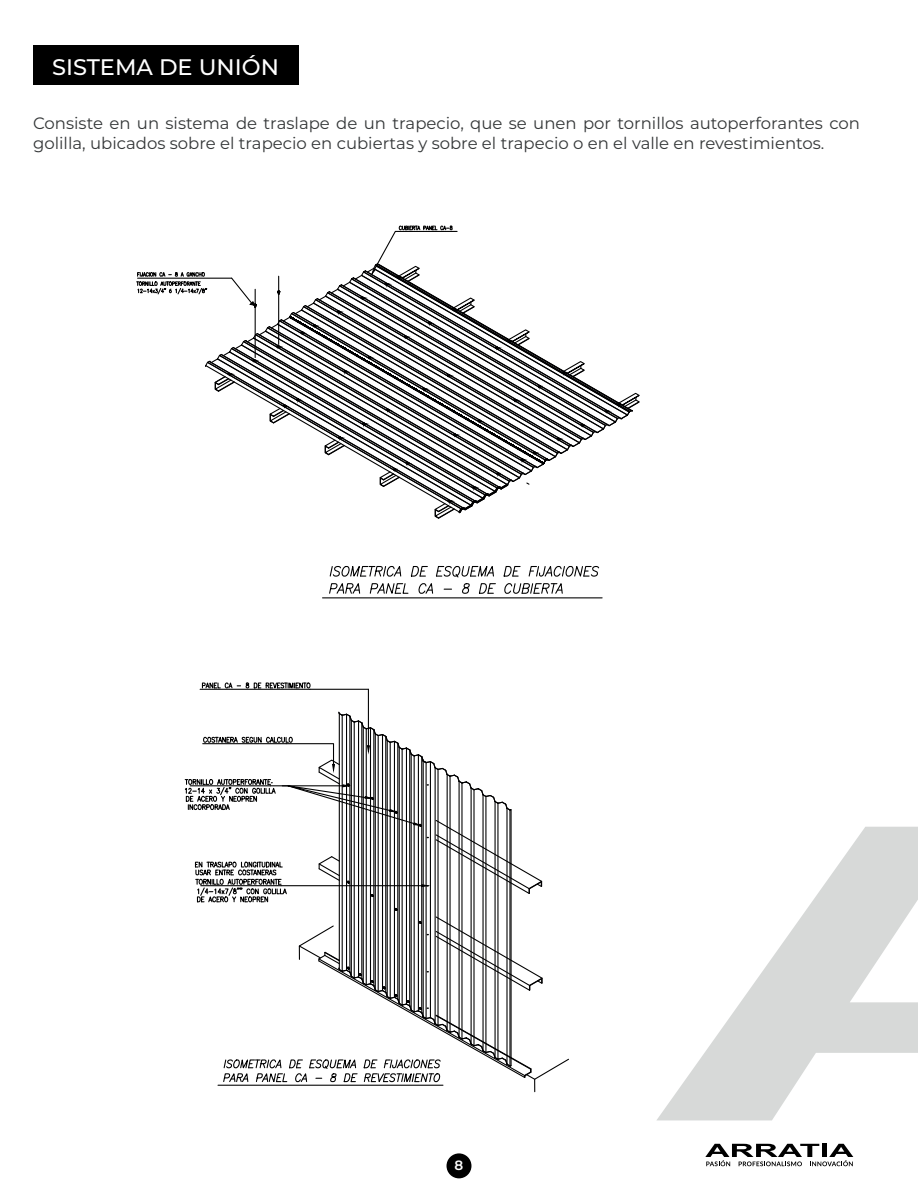
<style>
.page{position:relative;width:918px;height:1188px;background:#fff}
.page>*{position:absolute;margin:0;border:0;box-sizing:border-box;transform-origin:0 0}
.t1{font:500 22.5px "Montserrat";color:#fff}
.t2{font:16.5px/19.8px "Montserrat";color:#333637}
.t3{font:600 13.5px "Montserrat";color:#fff}
</style>
<div class="page">
<div style="left:447px;top:1153px;width:24px;height:25px;background:#000;border-radius:50%"></div>
<div style="left:33px;top:45px;width:266px;height:40px;background:#000"></div>
<svg style="left:329px;top:566px;width:167px;height:28px"></svg>
<svg style="left:503px;top:566px;width:97px;height:28px"></svg>
<hr style="left:323px;top:597px;width:279px;height:1px;background:#000001">
<svg style="left:136px;top:225px;width:504px;height:294px"></svg>
<hr style="left:368px;top:689px;width:1px;height:57px;background:#000001">
<hr style="left:200px;top:689px;width:110px;height:1px;background:#000001">
<svg style="left:201px;top:682px;width:110px;height:8px"></svg>
<hr style="left:310px;top:689px;width:58px;height:1px;background:#000001">
<svg style="left:184px;top:711px;width:385px;height:382px"></svg>
<svg style="left:705px;top:1144px;width:148px;height:22px"></svg>
<svg style="left:657px;top:827px;width:261px;height:293px"></svg>
<h1 class="t1" style="left:52px;top:51px;width:228px">SISTEMA DE UNIÓN</h1>
<p class="t2" style="left:33px;top:113px;width:828px">Consiste en un sistema de traslape de un trapecio, que se unen por tornillos autoperforantes con golilla, ubicados sobre el trapecio en cubiertas y sobre el trapecio o en el valle en revestimientos.</p>
<p class="t3" style="left:455px;top:1156px;width:10px">8</p>
</div>
